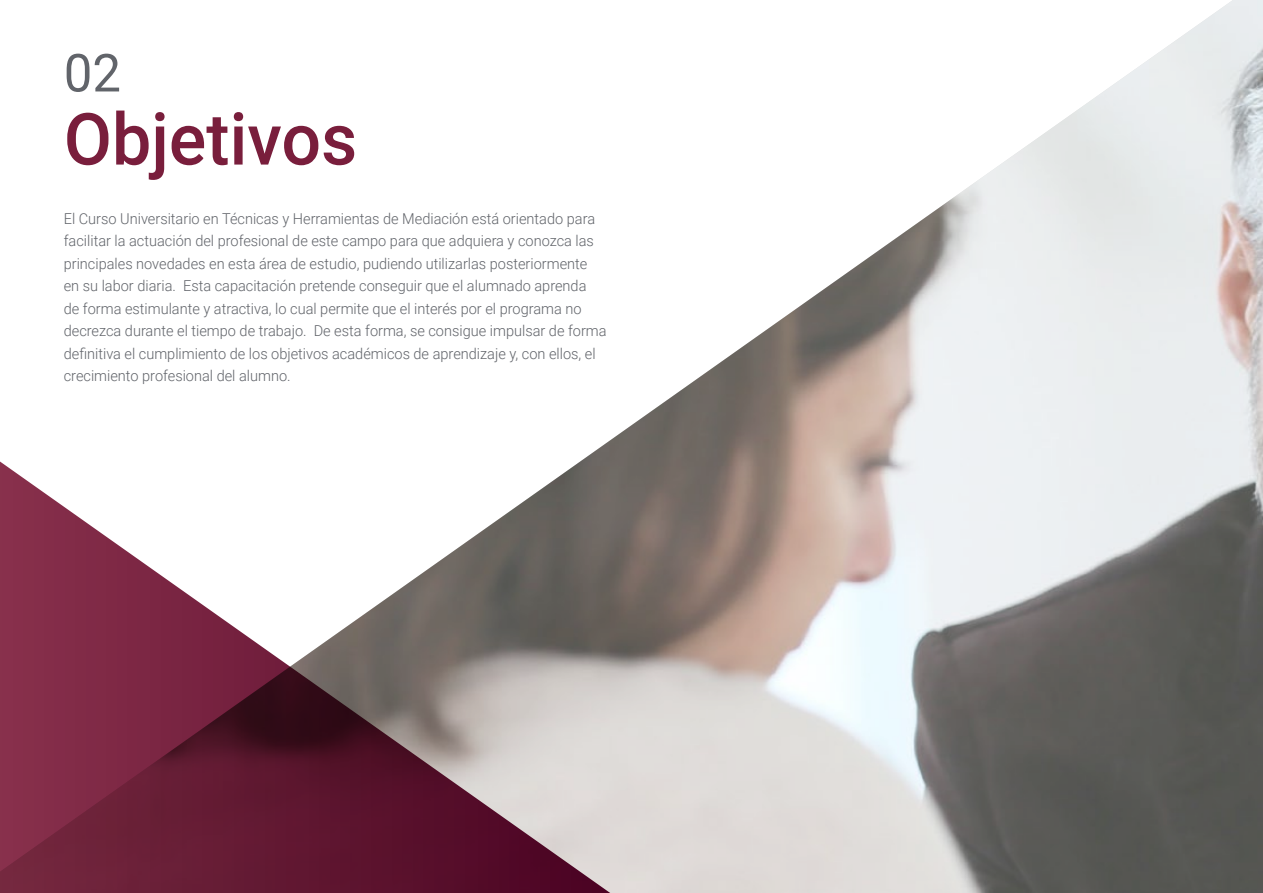
<style>
.page{position:relative;width:1263px;height:893px;background:#fff}
.page>*{position:absolute;margin:0;border:0;box-sizing:border-box;transform-origin:0 0}
.t1{font:500 72px "Roboto";color:#791e3c}
.t2{font:52.5px "Roboto";color:#61646a}
.t3{font:300 15px/22.5px "Roboto";color:#61646a}
</style>
<div class="page">
<img style="left:602px;top:0;width:661px;height:893px">
<svg style="left:0;top:446px;width:640px;height:447px"></svg>
<h2 class="t2" style="left:64px;top:36px;width:59px">02</h2>
<h1 class="t1" style="left:64px;top:89px;width:295px">Objetivos</h1>
<p class="t3" style="left:64px;top:207px;width:544px">El Curso Universitario en Técnicas y Herramientas de Mediación está orientado para facilitar la actuación del profesional de este campo para que adquiera y conozca las principales novedades en esta área de estudio, pudiendo utilizarlas posteriormente en su labor diaria. Esta capacitación pretende conseguir que el alumnado aprenda<br>de forma estimulante y atractiva, lo cual permite que el interés por el programa no decrezca durante el tiempo de trabajo. De esta forma, se consigue impulsar de forma definitiva el cumplimiento de los objetivos académicos de aprendizaje y, con ellos, el crecimiento profesional del alumno.</p>
</div>
